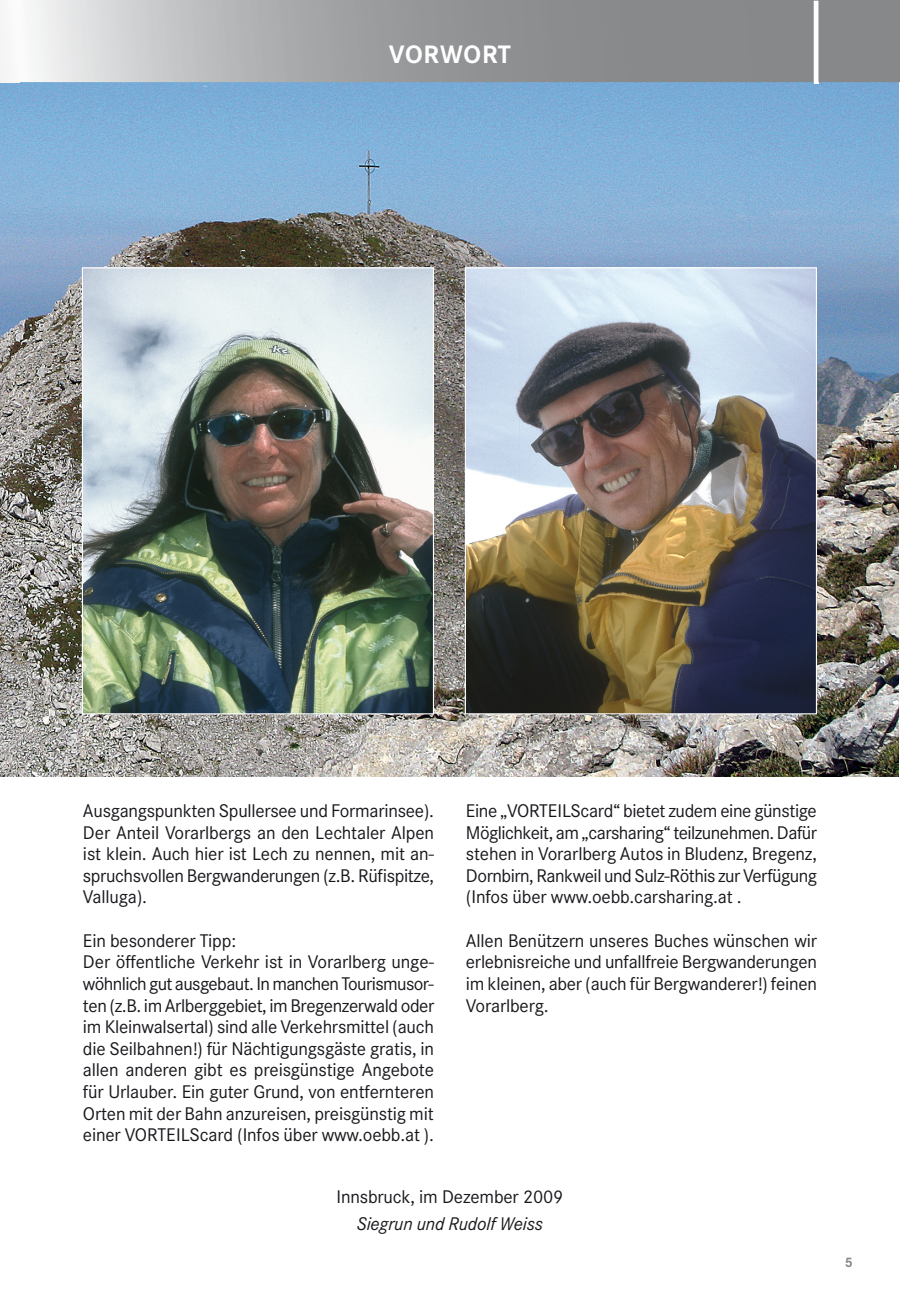
<style>
.page{position:relative;width:900px;height:1314px;background:#fff}
.page>*{position:absolute;margin:0;border:0;box-sizing:border-box;transform-origin:0 0}
.t1{font:700 24.75px "Corporate SBQ";letter-spacing:.03em;color:#fff}
.t2{font:18px/21.6px "Corporate SBQ";letter-spacing:-.01em;color:#1a171c;text-align:justify}
.t3{font:italic 18px "Corporate SBQ";letter-spacing:-.01em;color:#1a171c}
.t4{font:700 13.5px "Corporate SBQ";color:#87888a}
</style>
<div class="page">
<img style="left:0;top:0;width:899px;height:776px">
<img style="left:827px;top:45px;width:39px;height:12px">
<div style="left:813px;top:1px;width:5px;height:83px;background:#fff"></div>
<img style="left:84px;top:269px;width:348px;height:443px">
<div style="left:82px;top:267px;width:352px;height:447px;border:1px solid #fff"></div>
<img style="left:466px;top:269px;width:348px;height:443px">
<div style="left:464px;top:267px;width:352px;height:447px;border:1px solid #fff"></div>
<h1 class="t1" style="left:389px;top:39px;width:124px">VORWORT</h1>
<p class="t2" style="left:83px;top:800px;width:353px">Ausgangspunkten Spullersee und Formarinsee).<br>Der Anteil Vorarlbergs an den Lechtaler Alpen ist klein. Auch hier ist Lech zu nennen, mit an&shy;spruchsvollen Bergwanderungen (z.B. Rüfispitze, Valluga).</p>
<p class="t2" style="left:83px;top:930px;width:353px;text-align:left">Ein besonderer Tipp:<br>Der öffentliche Verkehr ist in Vorarlberg unge&shy;wöhnlich gut ausgebaut. In manchen Tourismusor&shy;ten (z.B. im Arlberggebiet, im Bregenzerwald oder im Kleinwalsertal) sind alle Verkehrsmittel (auch die Seilbahnen!) für Nächtigungsgäste gratis, in allen anderen gibt es preisgünstige Angebote für Urlauber. Ein guter Grund, von entfernteren Orten mit der Bahn anzureisen, preisgünstig mit einer VORTEILScard (Infos über www.oebb.at ).</p>
<p class="t2" style="left:466px;top:800px;width:352px">Eine „VORTEILScard“ bietet zudem eine günstige Möglichkeit, am „carsharing“ teilzunehmen. Dafür stehen in Vorarlberg Autos in Bludenz, Bregenz, Dornbirn, Rankweil und Sulz-Röthis zur Verfügung (Infos über www.oebb.carsharing.at .</p>
<p class="t2" style="left:466px;top:930px;width:352px">Allen Benützern unseres Buches wünschen wir erlebnisreiche und unfallfreie Bergwanderungen im kleinen, aber (auch für Bergwanderer!) feinen Vorarlberg.</p>
<p class="t2" style="left:336px;top:1186px;width:228px">Innsbruck, im Dezember 2009</p>
<p class="t3" style="left:356px;top:1212px;width:188px">Siegrun und Rudolf Weiss</p>
<p class="t4" style="left:844px;top:1254px;width:10px">5</p>
</div>
